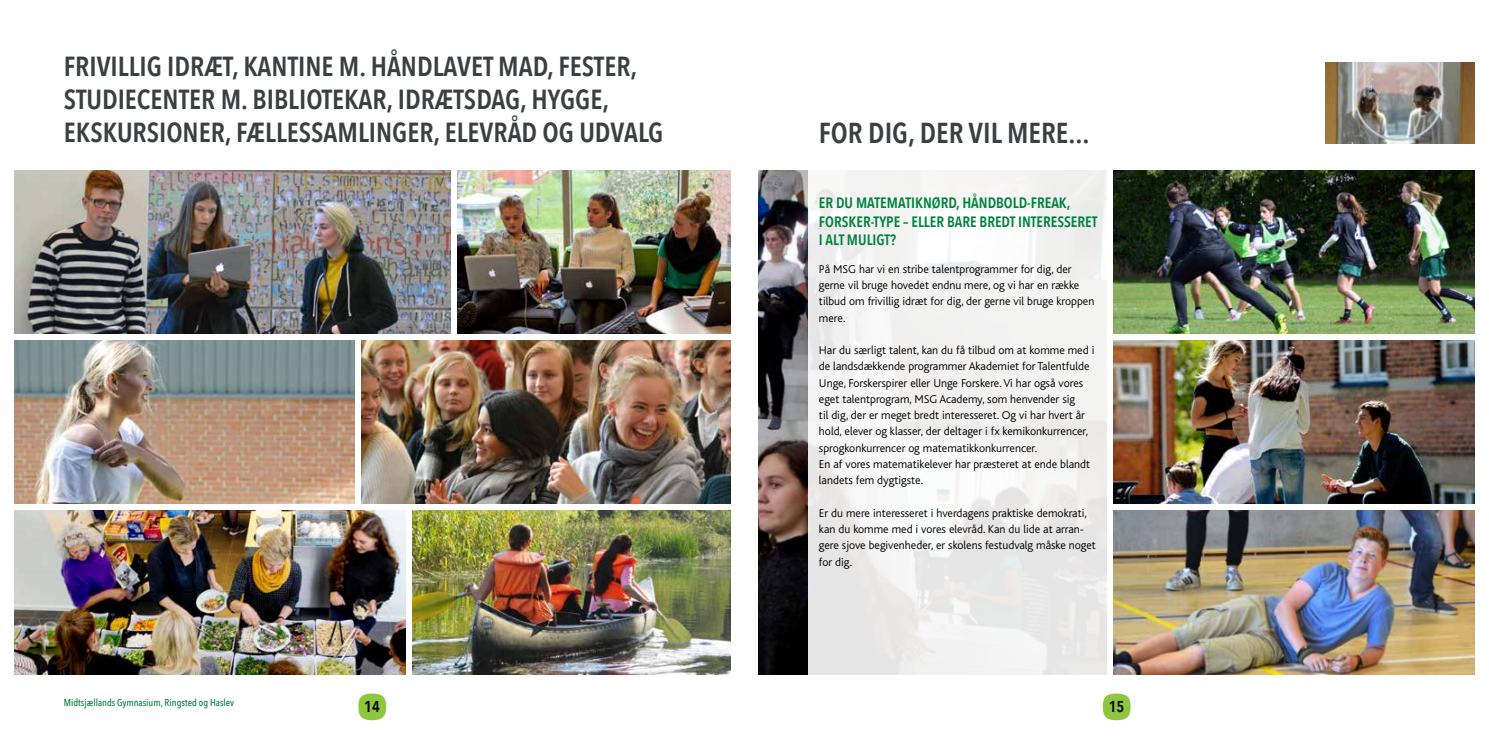
<style>
.page{position:relative;width:1489px;height:745px;background:#fff}
.page>*{position:absolute;margin:0;border:0;box-sizing:border-box;transform-origin:0 0}
.t1{font:600 28.75px "Avenir Next Condensed";color:#3b3f42}
.t2{font:600 27.5px/33px "Avenir Next Condensed";color:#3b3f42}
.t3{font:600 15.75px "Avenir Next Condensed";color:#000}
.t4{font:600 15px/18.8px "Avenir Next Condensed";color:#00813e}
.t5{font:300 11.88px/16.2px "Bliss";color:#000}
.t6{font:500 10px "Avenir Next Condensed";color:#00813e}
</style>
<div class="page">
<img style="left:758px;top:170px;width:50px;height:503px">
<img style="left:1113px;top:170px;width:361px;height:163px">
<img style="left:1113px;top:340px;width:361px;height:163px">
<img style="left:1113px;top:510px;width:361px;height:163px">
<svg style="left:808px;top:170px;width:301px;height:549px;fill:#f2f2f2"></svg>
<img style="left:457px;top:170px;width:273px;height:163px">
<img style="left:14px;top:340px;width:340px;height:163px">
<img style="left:361px;top:340px;width:369px;height:163px">
<img style="left:14px;top:510px;width:391px;height:163px">
<img style="left:412px;top:510px;width:318px;height:163px">
<img style="left:14px;top:170px;width:436px;height:163px">
<img style="left:1325px;top:62px;width:149px;height:81px">
<div style="left:358px;top:693px;width:28px;height:26px;background:#8dc63f;border-radius:50%"></div>
<div style="left:1102px;top:693px;width:28px;height:26px;background:#8dc63f;border-radius:50%"></div>
<h2 class="t2" style="left:64px;top:49px;width:601px">FRIVILLIG IDRÆT, KANTINE M. HÅNDLAVET MAD, FESTER,<br>STUDIECENTER M. BIBLIOTEKAR, IDRÆTSDAG, HYGGE,<br>EKSKURSIONER, FÆLLESSAMLINGER, ELEVRÅD OG UDVALG</h2>
<h1 class="t1" style="left:819px;top:108px;width:272px">FOR DIG, DER VIL MERE...</h1>
<p class="t4" style="left:819px;top:192px;width:280px">ER DU MATEMATIKNØRD, HÅNDBOLD-FREAK,<br>FORSKER-TYPE – ELLER BARE BREDT INTERESSERET<br>I ALT MULIGT?</p>
<p class="t5" style="left:819px;top:261px;width:277px">På MSG har vi en stribe talentprogrammer for dig, der gerne vil bruge hovedet endnu mere, og vi har en række tilbud om frivillig idræt for dig, der gerne vil bruge kroppen mere.</p>
<p class="t5" style="left:819px;top:342px;width:277px">Har du særligt talent, kan du få tilbud om at komme med i de landsdækkende programmer Akademiet for Talentfulde Unge, Forskerspirer eller Unge Forskere. Vi har også vores eget talentprogram, MSG Academy, som henvender sig<br>til dig, der er meget bredt interesseret. Og vi har hvert år hold, elever og klasser, der deltager i fx kemikonkurrencer, sprogkonkurrencer og matematikkonkurrencer.<br>En af vores matematikelever har præsteret at ende blandt landets fem dygtigste.</p>
<p class="t5" style="left:819px;top:504px;width:278px">Er du mere interesseret i hverdagens praktiske demokrati, kan du komme med i vores elevråd. Kan du lide at arran&shy;gere sjove begivenheder, er skolens festudvalg måske noget for dig.</p>
<p class="t6" style="left:64px;top:696px;width:172px">Midtsjællands Gymnasium, Ringsted og Haslev</p>
<h3 class="t3" style="left:364px;top:692px;width:17px">14</h3>
<h3 class="t3" style="left:1108px;top:692px;width:17px">15</h3>
</div>
